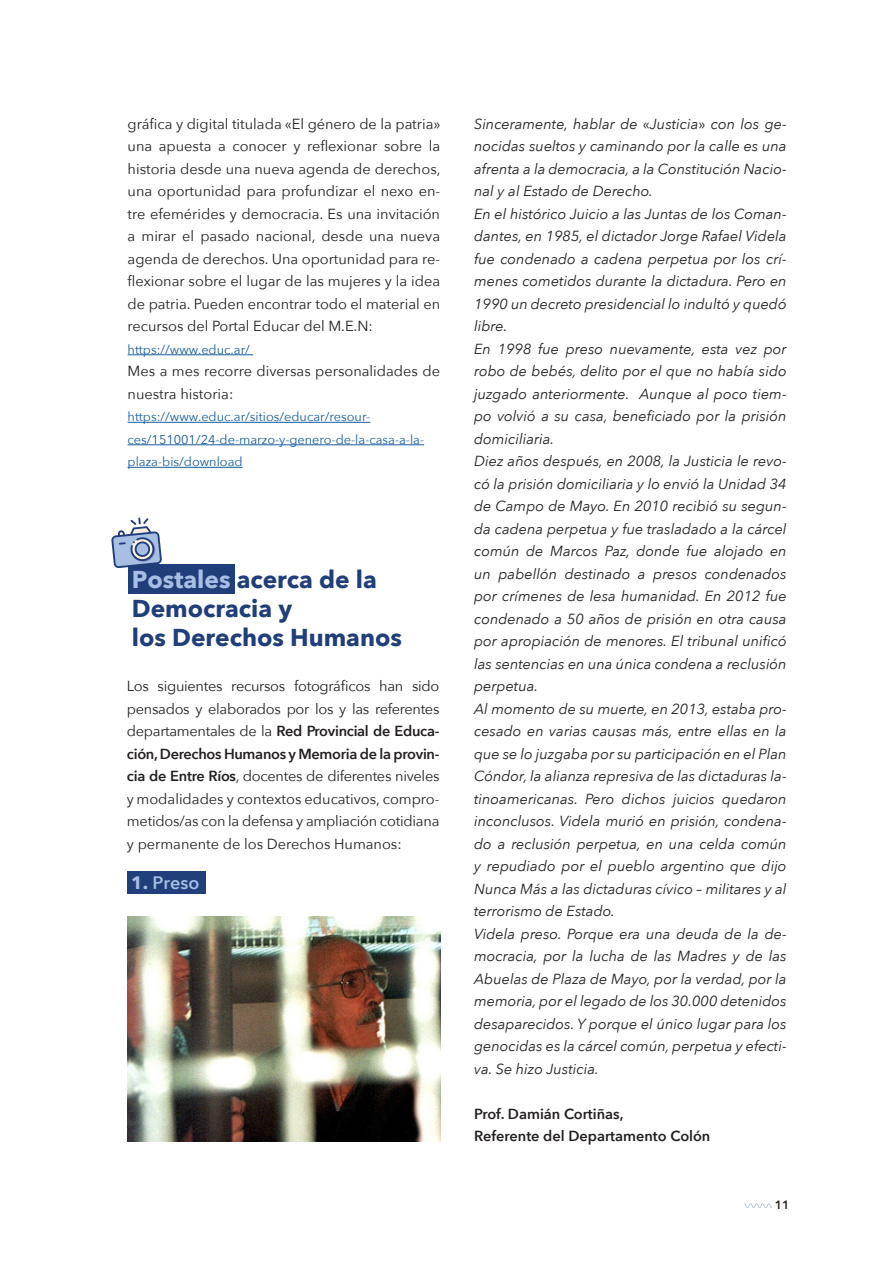
<style>
.page{position:relative;width:893px;height:1263px;background:#fff}
.page>*{position:absolute;margin:0;border:0;box-sizing:border-box;transform-origin:0 0}
.t1{font:700 24.45px/29.2px "Avenir Next";color:#203e7a}
.t2{font:600 18px "Avenir Next";color:#a7bfe3}
.t3{font:italic 14.55px/22.5px "Avenir Next";color:#231f20;text-align:justify}
.t4{font:14.55px/22.5px "Avenir Next";color:#231f20;text-align:justify}
.t5{font:600 14.55px "Avenir Next";color:#231f20}
.t6{font:12.75px/22.5px "Avenir Next";color:#175d9e}
.t7{font:600 12px "Avenir Next";color:#231f20}
.s1{color:#a7bfe3}
.s2{font-weight:600}
.s3{font-weight:700}
.s4{font-style:normal}
</style>
<div class="page">
<svg style="left:744px;top:1203px;width:28px;height:5px"></svg>
<hr style="left:128px;top:354px;width:125px;height:1px;background:#175d9e">
<hr style="left:128px;top:422px;width:242px;height:1px;background:#175d9e">
<hr style="left:128px;top:444px;width:296px;height:1px;background:#175d9e">
<hr style="left:128px;top:467px;width:115px;height:1px;background:#175d9e">
<div style="left:128px;top:564px;width:106px;height:30px;background:#203e7a"></div>
<svg style="left:111px;top:517px;width:51px;height:51px"></svg>
<img style="left:128px;top:916px;width:312px;height:225px">
<div style="left:128px;top:871px;width:78px;height:23px;background:#203e7a"></div>
<p class="t4" style="left:128px;top:112px;width:314px">gráfica y digital titulada «El género de la patria» una apuesta a conocer y reflexionar sobre la historia desde una nueva agenda de derechos, una oportunidad para profundizar el nexo en&shy;tre efemérides y democracia. Es una invitación a mirar el pasado nacional, desde una nueva agenda de derechos. Una oportunidad para re&shy;flexionar sobre el lugar de las mujeres y la idea de patria. Pueden encontrar todo el material en recursos del Portal Educar del M.E.N:</p>
<p class="t6" style="left:128px;top:338px;width:124px">https://www.educ.ar/</p>
<p class="t4" style="left:128px;top:360px;width:314px">Mes a mes recorre diversas personalidades de nuestra historia:</p>
<p class="t6" style="left:128px;top:406px;width:298px">https://www.educ.ar/sitios/educar/resour&shy;ces/151001/24-de-marzo-y-genero-de-la-casa-a-la&shy;plaza-bis/download</p>
<h1 class="t1" style="left:132px;top:565px;width:272px"><span class="s1">Postales</span> acerca de la<br>Democracia y<br>los Derechos Humanos</h1>
<p class="t4" style="left:127px;top:675px;width:314px">Los siguientes recursos fotográficos han sido pensados y elaborados por los y las referentes departamentales de la <span class="s2">Red Provincial de Educa&shy;ción, Derechos Humanos y Memoria de la provin&shy;cia de Entre Ríos</span>, docentes de diferentes niveles y modalidades y contextos educativos, compro&shy;metidos/as con la defensa y ampliación cotidiana y permanente de los Derechos Humanos:</p>
<p class="t2" style="left:131px;top:872px;width:70px"><span class="s3">1.</span> Preso</p>
<p class="t3" style="left:474px;top:112px;width:314px">Sinceramente, hablar de <span class="s4">«</span>Justicia<span class="s4">»</span> con los ge&shy;nocidas sueltos y caminando por la calle es una afrenta a la democracia, a la Constitución Nacio&shy;nal y al Estado de Derecho.</p>
<p class="t3" style="left:474px;top:202px;width:314px">En el histórico Juicio a las Juntas de los Coman&shy;dantes, en 1985, el dictador Jorge Rafael Videla fue condenado a cadena perpetua por los crí&shy;menes cometidos durante la dictadura. Pero en 1990 un decreto presidencial lo indultó y quedó libre.</p>
<p class="t3" style="left:474px;top:337px;width:314px">En 1998 fue preso nuevamente, esta vez por robo de bebés, delito por el que no había sido juzgado anteriormente. Aunque al poco tiem&shy;po volvió a su casa, beneficiado por la prisión domiciliaria.</p>
<p class="t3" style="left:474px;top:450px;width:314px">Diez años después, en 2008, la Justicia le revo&shy;có la prisión domiciliaria y lo envió la Unidad 34 de Campo de Mayo. En 2010 recibió su segun&shy;da cadena perpetua y fue trasladado a la cárcel común de Marcos Paz, donde fue alojado en un pabellón destinado a presos condenados por crímenes de lesa humanidad. En 2012 fue condenado a 50 años de prisión en otra causa por apropiación de menores. El tribunal unificó las sentencias en una única condena a reclusión perpetua.</p>
<p class="t3" style="left:474px;top:697px;width:314px">Al momento de su muerte, en 2013, estaba pro&shy;cesado en varias causas más, entre ellas en la que se lo juzgaba por su participación en el Plan Cóndor, la alianza represiva de las dictaduras la&shy;tinoamericanas. Pero dichos juicios quedaron inconclusos. Videla murió en prisión, condena&shy;do a reclusión perpetua, en una celda común y repudiado por el pueblo argentino que dijo Nunca Más a las dictaduras cívico – militares y al terrorismo de Estado.</p>
<p class="t3" style="left:474px;top:922px;width:314px">Videla preso. Porque era una deuda de la de&shy;mocracia, por la lucha de las Madres y de las Abuelas de Plaza de Mayo, por la verdad, por la memoria, por el legado de los 30.000 detenidos desaparecidos. Y porque el único lugar para los genocidas es la cárcel común, perpetua y efecti&shy;va. Se hizo Justicia.</p>
<p class="t5" style="left:474px;top:1105px;width:151px">Prof. Damián Cortiñas,</p>
<p class="t5" style="left:474px;top:1127px;width:238px">Referente del Departamento Colón</p>
<p class="t7" style="left:775px;top:1197px;width:16px">11</p>
</div>
